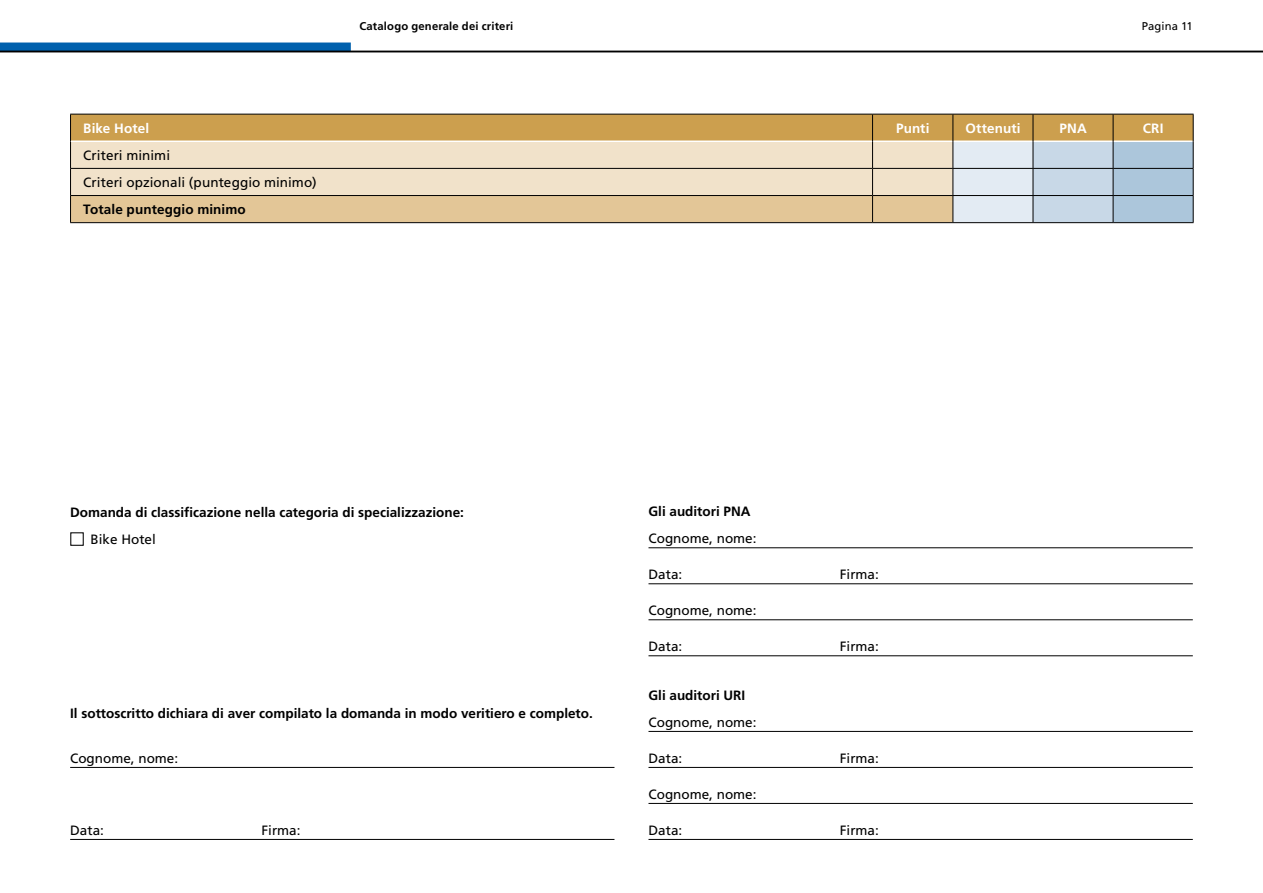
<style>
.page{position:relative;width:1263px;height:893px;background:#fff}
.page>*{position:absolute;margin:0;border:0;box-sizing:border-box;transform-origin:0 0}
.t1{font:700 13.5px "Frutiger LT Std";color:#000}
.t2{font:13.5px/27.2px "Frutiger LT Std";color:#000}
.t3{font:700 13.5px "Frutiger LT Std";letter-spacing:.01em;color:#fff}
.t4{font:700 11.25px "Frutiger LT Std";letter-spacing:.015em;color:#000}
.t5{font:11.25px "Frutiger LT Std";letter-spacing:.01em;color:#000}
</style>
<div class="page">
<div style="left:0;top:43px;width:351px;height:9px;background:#0060ad"></div>
<hr style="left:0;top:51px;width:1263px;height:1px;background:#000">
<svg style="left:70px;top:114px;width:1124px;height:109px;background:#d6c3a0"></svg>
<hr style="left:70px;top:767px;width:544px;height:1px;background:#000">
<hr style="left:70px;top:839px;width:544px;height:1px;background:#000">
<hr style="left:648px;top:731px;width:545px;height:1px;background:#000">
<hr style="left:648px;top:767px;width:545px;height:1px;background:#000">
<hr style="left:648px;top:803px;width:545px;height:1px;background:#000">
<hr style="left:648px;top:839px;width:545px;height:1px;background:#000">
<hr style="left:648px;top:547px;width:545px;height:1px;background:#000">
<hr style="left:648px;top:583px;width:545px;height:1px;background:#000">
<hr style="left:648px;top:619px;width:545px;height:1px;background:#000">
<hr style="left:648px;top:655px;width:545px;height:1px;background:#000">
<p class="t4" style="left:359px;top:19px;width:155px">Catalogo generale dei criteri</p>
<p class="t5" style="left:1142px;top:19px;width:53px">Pagina 11</p>
<p class="t3" style="left:83px;top:120px;width:67px">Bike Hotel</p>
<p class="t3" style="left:896px;top:120px;width:35px">Punti</p>
<p class="t3" style="left:965px;top:120px;width:57px">Ottenuti</p>
<p class="t3" style="left:1059px;top:120px;width:29px">PNA</p>
<p class="t3" style="left:1143px;top:120px;width:22px">CRI</p>
<p class="t2" style="left:83px;top:142px;width:235px">Criteri minimi<br>Criteri opzionali (punteggio minimo)</p>
<p class="t1" style="left:83px;top:202px;width:164px">Totale punteggio minimo</p>
<p class="t1" style="left:70px;top:504px;width:395px">Domanda di classificazione nella categoria di specializzazione:</p>
<p class="t2" style="left:91px;top:526px;width:67px">Bike Hotel</p>
<p class="t1" style="left:70px;top:705px;width:524px">Il sottoscritto dichiara di aver compilato la domanda in modo veritiero e completo.</p>
<p class="t2" style="left:70px;top:745px;width:110px">Cognome, nome:</p>
<p class="t2" style="left:70px;top:817px;width:35px">Data:</p>
<p class="t2" style="left:261px;top:817px;width:41px">Firma:</p>
<p class="t1" style="left:648px;top:503px;width:104px">Gli auditori PNA</p>
<p class="t2" style="left:648px;top:525px;width:110px">Cognome, nome:</p>
<p class="t2" style="left:648px;top:561px;width:35px">Data:</p>
<p class="t2" style="left:840px;top:561px;width:41px">Firma:</p>
<p class="t2" style="left:648px;top:597px;width:110px">Cognome, nome:</p>
<p class="t2" style="left:648px;top:633px;width:35px">Data:</p>
<p class="t2" style="left:840px;top:633px;width:41px">Firma:</p>
<p class="t1" style="left:648px;top:687px;width:98px">Gli auditori URI</p>
<p class="t2" style="left:648px;top:709px;width:110px">Cognome, nome:</p>
<p class="t2" style="left:648px;top:745px;width:35px">Data:</p>
<p class="t2" style="left:840px;top:745px;width:41px">Firma:</p>
<p class="t2" style="left:648px;top:781px;width:110px">Cognome, nome:</p>
<p class="t2" style="left:648px;top:817px;width:35px">Data:</p>
<p class="t2" style="left:840px;top:817px;width:41px">Firma:</p>
</div>
